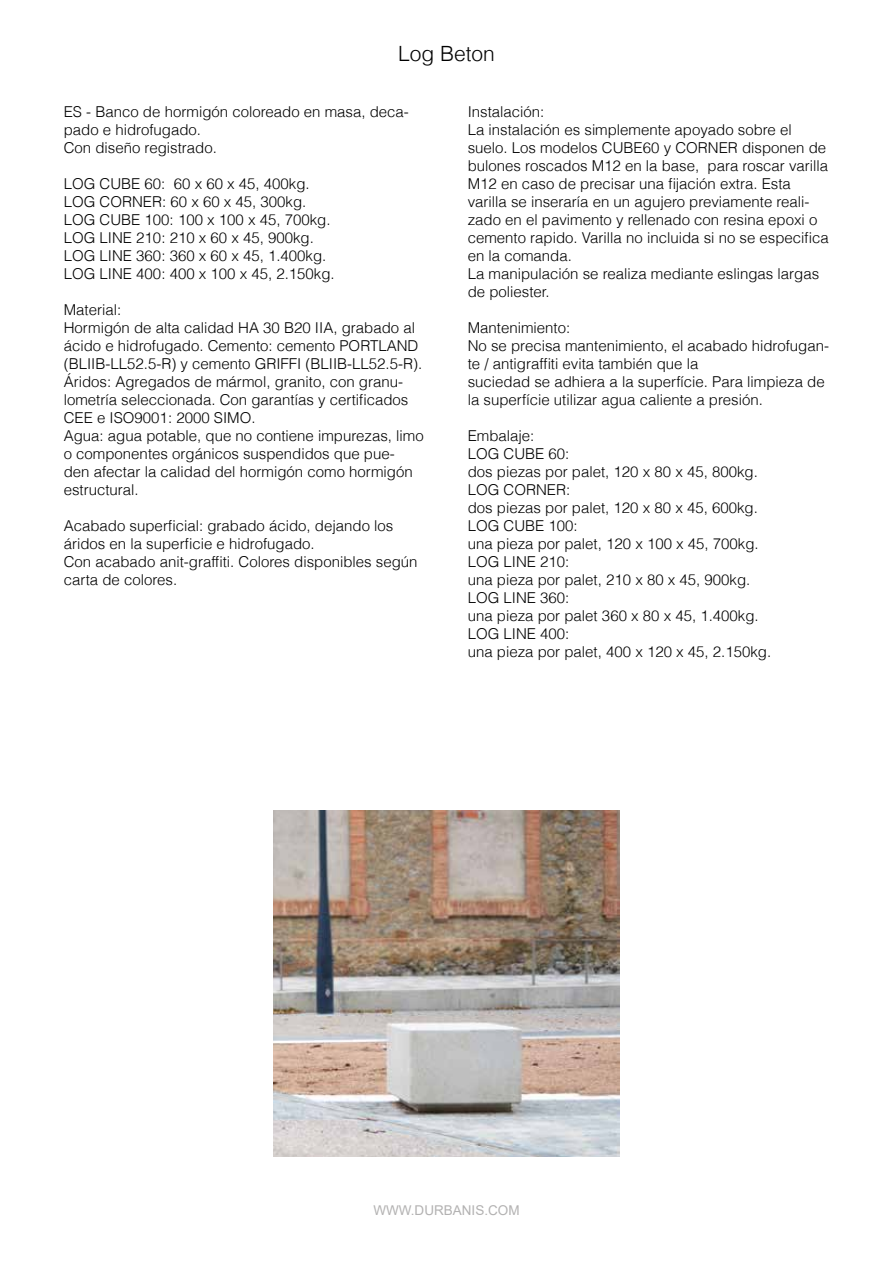
<style>
.page{position:relative;width:893px;height:1263px;background:#fff}
.page>*{position:absolute;margin:0;border:0;box-sizing:border-box;transform-origin:0 0}
.t1{font:300 21px "Helvetica";color:#000}
.t2{font:300 15px/18px "Helvetica";color:#000}
.t3{font:13.5px "Arial";color:#b3b2b2}
</style>
<div class="page">
<img style="left:273px;top:810px;width:347px;height:347px">
<h1 class="t1" style="left:398px;top:36px;width:98px">Log Beton</h1>
<p class="t2" style="left:64px;top:102px;width:347px">ES - Banco de hormigón coloreado en masa, deca&shy;pado e hidrofugado.<br>Con diseño registrado.</p>
<p class="t2" style="left:64px;top:174px;width:272px">LOG CUBE 60: 60 x 60 x 45, 400kg.<br>LOG CORNER: 60 x 60 x 45, 300kg.<br>LOG CUBE 100: 100 x 100 x 45, 700kg.<br>LOG LINE 210: 210 x 60 x 45, 900kg.<br>LOG LINE 360: 360 x 60 x 45, 1.400kg.<br>LOG LINE 400: 400 x 100 x 45, 2.150kg.</p>
<p class="t2" style="left:64px;top:300px;width:361px">Material:<br>Hormigón de alta calidad HA 30 B20 IIA, grabado al ácido e hidrofugado. Cemento: cemento PORTLAND (BLIIB-LL52.5-R) y cemento GRIFFI (BLIIB-LL52.5-R).<br>Áridos: Agregados de mármol, granito, con granu&shy;lometría seleccionada. Con garantías y certificados CEE e ISO9001: 2000 SIMO.<br>Agua: agua potable, que no contiene impurezas, limo o componentes orgánicos suspendidos que pue&shy;den afectar la calidad del hormigón como hormigón estructural.</p>
<p class="t2" style="left:64px;top:516px;width:355px">Acabado superficial: grabado ácido, dejando los áridos en la superficie e hidrofugado.<br>Con acabado anit-graffiti. Colores disponibles según carta de colores.</p>
<p class="t2" style="left:468px;top:102px;width:362px">Instalación:<br>La instalación es simplemente apoyado sobre el suelo. Los modelos CUBE60 y CORNER disponen de bulones roscados M12 en la base, para roscar varilla M12 en caso de precisar una fijación extra. Esta varilla se inseraría en un agujero previamente reali&shy;zado en el pavimento y rellenado con resina epoxi o cemento rapido. Varilla no incluida si no se especifica en la comanda.<br>La manipulación se realiza mediante eslingas largas de poliester.</p>
<p class="t2" style="left:468px;top:318px;width:363px">Mantenimiento:<br>No se precisa mantenimiento, el acabado hidrofugan&shy;te / antigraffiti evita también que la<br>suciedad se adhiera a la superfície. Para limpieza de la superfície utilizar agua caliente a presión.</p>
<p class="t2" style="left:468px;top:426px;width:305px">Embalaje:<br>LOG CUBE 60:<br>dos piezas por palet, 120 x 80 x 45, 800kg.<br>LOG CORNER:<br>dos piezas por palet, 120 x 80 x 45, 600kg.<br>LOG CUBE 100:<br>una pieza por palet, 120 x 100 x 45, 700kg.<br>LOG LINE 210:<br>una pieza por palet, 210 x 80 x 45, 900kg.<br>LOG LINE 360:<br>una pieza por palet 360 x 80 x 45, 1.400kg.<br>LOG LINE 400:<br>una pieza por palet, 400 x 120 x 45, 2.150kg.</p>
<p class="t3" style="left:373px;top:1201px;width:148px">WWW.DURBANIS.COM</p>
</div>
